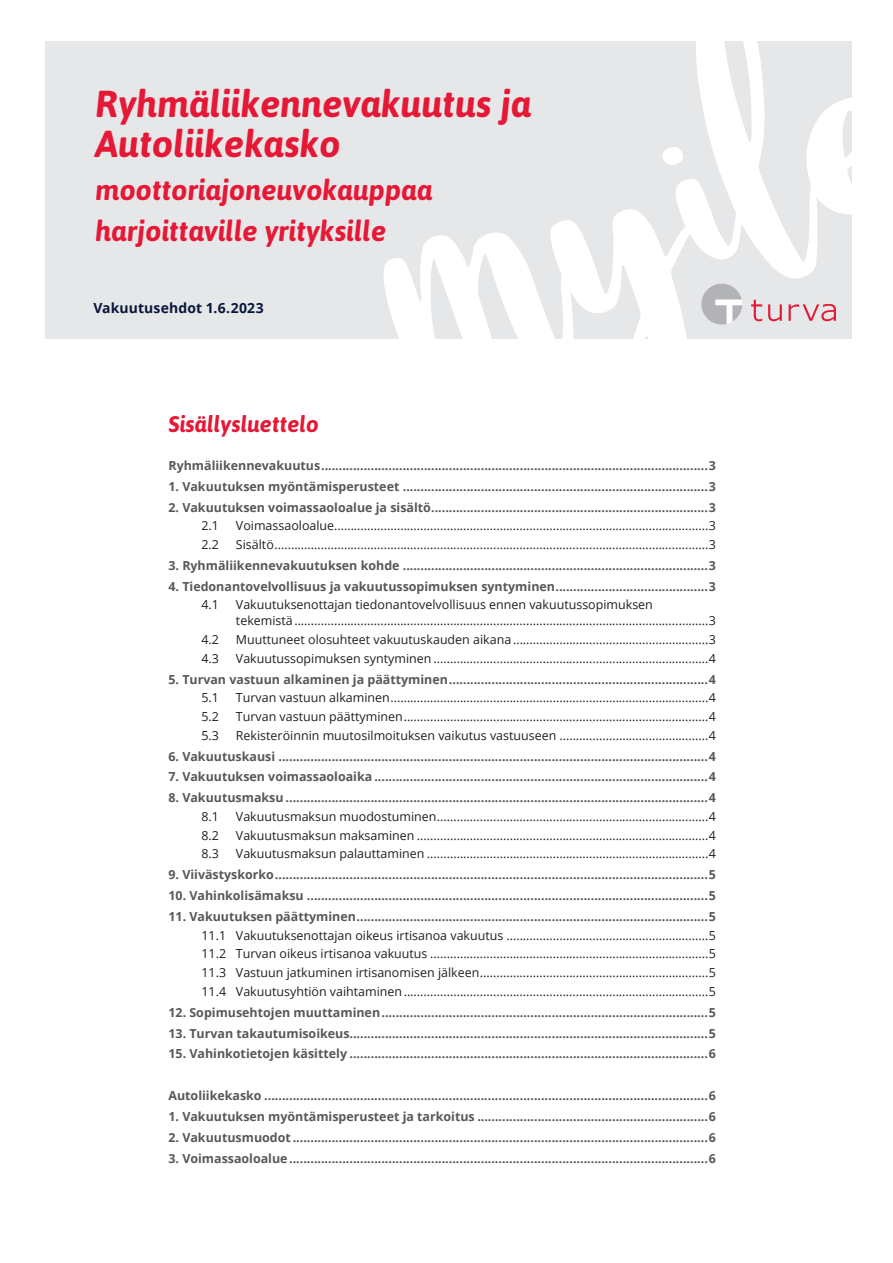
<style>
.page{position:relative;width:893px;height:1263px;background:#fff}
.page>*{position:absolute;margin:0;border:0;box-sizing:border-box;transform-origin:0 0}
._0_Kansi_Otsikko{font:italic 700 37.5px/40.5px "Asap";color:#e51836}
._0_Kansi_Otsikko-2{font:italic 700 28.5px/40.5px "Asap";color:#e51836}
._1_Pääotsikko_ilman{font:italic 700 22.5px "Asap";color:#e51836}
._0_Takakansi_Väliots{font:700 13.95px "Open Sans";letter-spacing:.01em;color:#081639}
.t1{font:700 12.45px "Open Sans";color:#57585a}
.t2{font:12.45px/15.8px "Open Sans";color:#231f20}
.s1{color:#fff}
</style>
<div class="page">
<div style="left:45px;top:42px;width:807px;height:297px;background:#e6e7e9"></div>
<svg style="left:383px;top:41px;width:469px;height:298px"></svg>
<p class="_0_Kansi_Otsikko" style="left:96px;top:83px;width:438px">Ryhmäliikennevakuutus ja<br>Autoliikekasko</p>
<p class="_0_Kansi_Otsikko-2" style="left:96px;top:170px;width:339px">moottoriajoneuvokauppaa harjoittaville yrityksille</p>
<p class="_0_Takakansi_Väliots" style="left:93px;top:298px;width:172px">Vakuutusehdot 1.6.2023</p>
<p class="_1_Pääotsikko_ilman" style="left:168px;top:411px;width:152px">Sisällysluettelo</p>
<p class="t1" style="left:168px;top:456px;width:549px">Ryhmäliikennevakuutus.............................................................................................................3</p>
<p class="t1" style="left:168px;top:477px;width:549px">1. Vakuutuksen myöntämisperusteet ......................................................................................3</p>
<p class="t1" style="left:168px;top:498px;width:549px">2. Vakuutuksen voimassaoloalue ja sisältö..............................................................................3</p>
<p class="t2" style="left:201px;top:518px;width:19px">2.1</p>
<p class="t2" style="left:236px;top:518px;width:482px">Voimassaoloalue.................................................................................................................3</p>
<p class="t2" style="left:201px;top:536px;width:19px">2.2</p>
<p class="t2" style="left:236px;top:536px;width:482px">Sisältö...................................................................................................................................3</p>
<p class="t1" style="left:168px;top:556px;width:549px">3. Ryhmäliikennevakuutuksen kohde ......................................................................................3</p>
<p class="t1" style="left:168px;top:577px;width:549px">4. Tiedonantovelvollisuus ja vakuutussopimuksen syntyminen...........................................3</p>
<p class="t2" style="left:201px;top:597px;width:19px">4.1</p>
<p class="t2" style="left:236px;top:597px;width:482px">Vakuutuksenottajan tiedonantovelvollisuus ennen vakuutussopimuksen <span class="s1">.................. </span>tekemistä.............................................................................................................................3</p>
<p class="t2" style="left:201px;top:631px;width:19px">4.2</p>
<p class="t2" style="left:236px;top:631px;width:482px">Muuttuneet olosuhteet vakuutuskauden aikana ...........................................................3</p>
<p class="t2" style="left:201px;top:650px;width:19px">4.3</p>
<p class="t2" style="left:236px;top:650px;width:482px">Vakuutussopimuksen syntyminen ...................................................................................4</p>
<p class="t1" style="left:168px;top:670px;width:549px">5. Turvan vastuun alkaminen ja päättyminen.........................................................................4</p>
<p class="t2" style="left:201px;top:689px;width:19px">5.1</p>
<p class="t2" style="left:236px;top:689px;width:482px">Turvan vastuun alkaminen................................................................................................4</p>
<p class="t2" style="left:201px;top:708px;width:19px">5.2</p>
<p class="t2" style="left:236px;top:708px;width:482px">Turvan vastuun päättyminen............................................................................................4</p>
<p class="t2" style="left:201px;top:727px;width:19px">5.3</p>
<p class="t2" style="left:236px;top:727px;width:482px">Rekisteröinnin muutosilmoituksen vaikutus vastuuseen .............................................4</p>
<p class="t1" style="left:168px;top:747px;width:549px">6. Vakuutuskausi .........................................................................................................................4</p>
<p class="t1" style="left:168px;top:768px;width:549px">7. Vakuutuksen voimassaoloaika ..............................................................................................4</p>
<p class="t1" style="left:168px;top:789px;width:549px">8. Vakuutusmaksu .......................................................................................................................4</p>
<p class="t2" style="left:201px;top:808px;width:19px">8.1</p>
<p class="t2" style="left:236px;top:808px;width:482px">Vakuutusmaksun muodostuminen..................................................................................4</p>
<p class="t2" style="left:201px;top:827px;width:19px">8.2</p>
<p class="t2" style="left:236px;top:827px;width:482px">Vakuutusmaksun maksaminen ........................................................................................4</p>
<p class="t2" style="left:201px;top:846px;width:19px">8.3</p>
<p class="t2" style="left:236px;top:846px;width:482px">Vakuutusmaksun palauttaminen .....................................................................................4</p>
<p class="t1" style="left:168px;top:866px;width:549px">9. Viivästyskorko..........................................................................................................................5</p>
<p class="t1" style="left:168px;top:887px;width:549px">10. Vahinkolisämaksu .................................................................................................................5</p>
<p class="t1" style="left:168px;top:908px;width:549px">11. Vakuutuksen päättyminen...................................................................................................5</p>
<p class="t2" style="left:201px;top:927px;width:516px">11.1 Vakuutuksenottajan oikeus irtisanoa vakuutus .............................................................5</p>
<p class="t2" style="left:201px;top:946px;width:516px">11.2 Turvan oikeus irtisanoa vakuutus ....................................................................................5</p>
<p class="t2" style="left:201px;top:964px;width:516px">11.3 Vastuun jatkuminen irtisanomisen jälkeen.....................................................................5</p>
<p class="t2" style="left:201px;top:983px;width:516px">11.4 Vakuutusyhtiön vaihtaminen............................................................................................5</p>
<p class="t1" style="left:168px;top:1003px;width:549px">12. Sopimusehtojen muuttaminen............................................................................................5</p>
<p class="t1" style="left:168px;top:1024px;width:549px">13. Turvan takautumisoikeus.....................................................................................................5</p>
<p class="t1" style="left:168px;top:1045px;width:549px">15. Vahinkotietojen käsittely .....................................................................................................6</p>
<p class="t1" style="left:168px;top:1087px;width:549px">Autoliikekasko .............................................................................................................................6</p>
<p class="t1" style="left:168px;top:1108px;width:549px">1. Vakuutuksen myöntämisperusteet ja tarkoitus .................................................................6</p>
<p class="t1" style="left:168px;top:1128px;width:549px">2. Vakuutusmuodot .....................................................................................................................6</p>
<p class="t1" style="left:168px;top:1149px;width:549px">3. Voimassaoloalue......................................................................................................................6</p>
</div>
